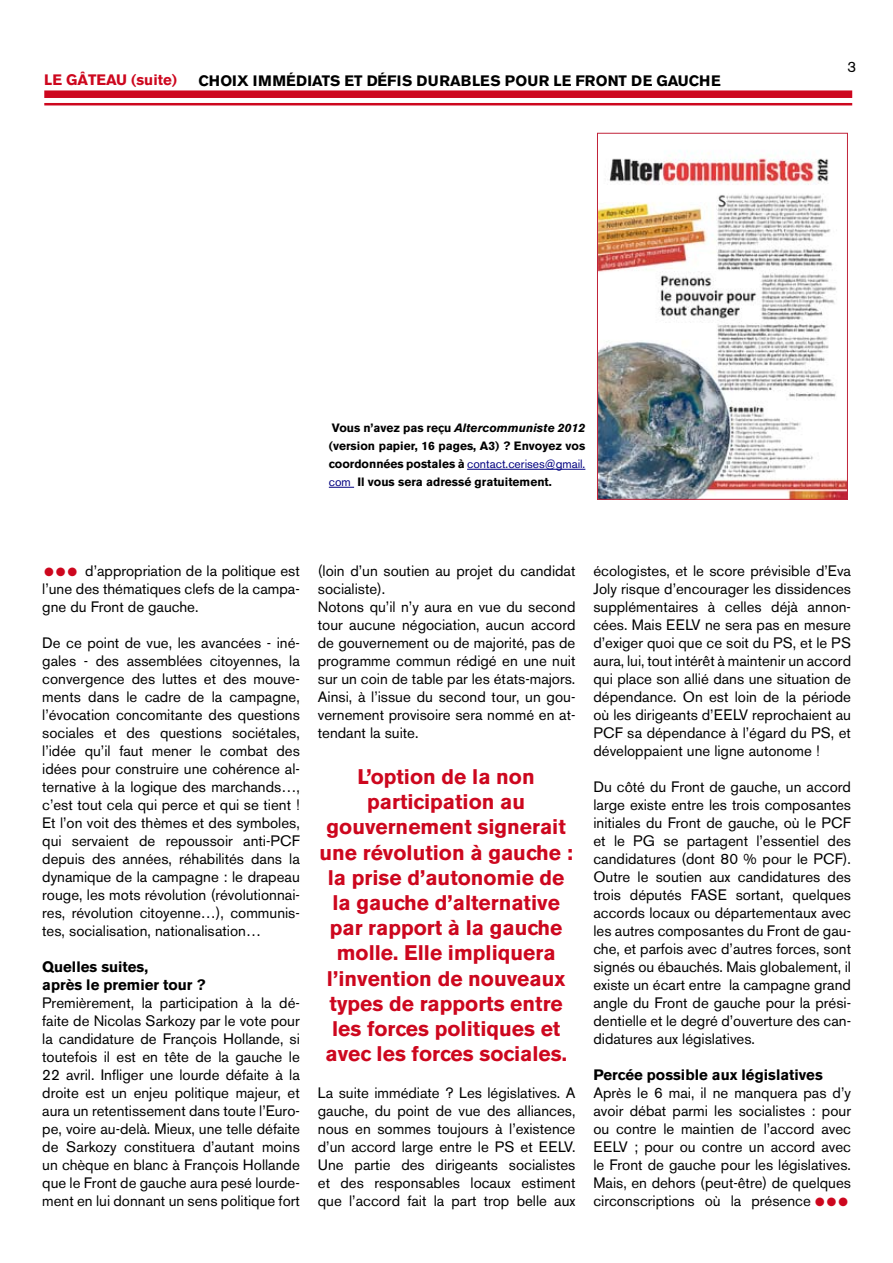
<style>
.page{position:relative;width:893px;height:1263px;background:#fff}
.page>*{position:absolute;margin:0;border:0;box-sizing:border-box;transform-origin:0 0}
.t1{font:700 21px/25.2px "Akzidenz Grotesk BE";color:#cd071e;text-align:center}
.t2{font:15px/18px "Akzidenz Grotesk BE";color:#000;text-align:justify}
.t3{font:700 15px/18px "Akzidenz Grotesk BE";color:#000}
.t4{font:700 15px "Akzidenz Grotesk BE";color:#cd071e}
.t5{font:700 12px/18px "Akzidenz Grotesk BE";color:#000;text-align:justify}
.t6{font:12px "Zapf Dingbats ITC";color:#cd071e}
.s1{font-style:italic}
.s2{font-weight:400;color:#000080}
</style>
<div class="page">
<div style="left:44px;top:90px;width:808px;height:8px;background:#cd071e"></div>
<hr style="left:44px;top:103px;width:808px;height:2px;background:#cd071e">
<img style="left:599px;top:151px;width:247px;height:347px">
<div style="left:597px;top:133px;width:251px;height:367px;border:1px solid #c1233a"></div>
<hr style="left:467px;top:469px;width:118px;height:1px;background:#000080">
<svg style="left:329px;top:487px;width:25px;height:1px"></svg>
<p class="t4" style="left:44px;top:71px;width:134px">Le GÂTEAU (suite)</p>
<p class="t3" style="left:198px;top:72px;width:66px">Choix imm</p>
<p class="t3" style="left:286px;top:72px;width:20px">édiats</p>
<p class="t3" style="left:344px;top:72px;width:84px">et défis durables</p>
<p class="t3" style="left:505px;top:72px;width:163px">pour leFront de gau</p>
<p class="t3" style="left:689px;top:72px;width:32px">che</p>
<p class="t2" style="left:847px;top:58px;width:10px">3</p>
<p class="t5" style="left:329px;top:419px;width:258px">Vous n’avez pas reçu <span class="s1">Altercommuniste 2012 </span>(version papier, 16 pages, A3) ? Envoyez vos coordonnées postales à <span class="s2">contact.cerises@gmail. com</span> Il vous sera adressé gratuitement.</p>
<p class="t2" style="left:42px;top:562px;width:259px;text-indent:43px">d’appropriation de la politique est l’une des thématiques clefs de la campa&shy;gne du Front de gauche.</p>
<p class="t2" style="left:42px;top:634px;width:259px">De ce point de vue, les avancées - iné&shy;gales - des assemblées citoyennes, la convergence des luttes et des mouve&shy;ments dans le cadre de la campagne, l’évocation concomitante des questions sociales et des questions sociétales, l’idée qu’il faut mener le combat des idées pour construire une cohérence al&shy;ternative à la logique des marchands…, c’est tout cela qui perce et qui se tient !<br>Et l’on voit des thèmes et des symboles, qui servaient de repoussoir anti-PCF depuis des années, réhabilités dans la dynamique de la campagne : le drapeau rouge, les mots révolution (révolutionnai&shy;res, révolution citoyenne…), communis&shy;tes, socialisation, nationalisation…</p>
<p class="t3" style="left:42px;top:958px;width:165px">Quelles suites,<br>après le premier tour ?</p>
<p class="t2" style="left:42px;top:994px;width:259px">Premièrement, la participation à la dé&shy;faite de Nicolas Sarkozy par le vote pour la candidature de François Hollande, si toutefois il est en tête de la gauche le 22 avril. Infliger une lourde défaite à la droite est un enjeu politique majeur, et aura un retentissement dans toute l’Euro&shy;pe, voire au-delà. Mieux, une telle défaite de Sarkozy constituera d’autant moins un chèque en blanc à François Hollande que le Front de gauche aura pesé lourde&shy;ment en lui donnant un sens politique fort</p>
<p class="t2" style="left:318px;top:562px;width:259px;text-align:left">(loin d’un soutien au projet du candidat socialiste).<br>Notons qu’il n’y aura en vue du second tour aucune négociation, aucun accord de gouvernement ou de majorité, pas de programme commun rédigé en une nuit sur un coin de table par les états-majors.<br>Ainsi, à l’issue du second tour, un gou&shy;vernement provisoire sera nommé en at&shy;tendant la suite.</p>
<p class="t1" style="left:319px;top:764px;width:255px">L’option de la non participation au gouvernement signerait une révolution à gauche : la prise d’autonomie de la gauche d’alternative par rapport à la gauche molle. Elle impliquera l’invention de nouveaux types de rapports entre les forces politiques et avec les forces sociales.</p>
<p class="t2" style="left:318px;top:1084px;width:259px">La suite immédiate ? Les législatives. A gauche, du point de vue des alliances, nous en sommes toujours à l’existence d’un accord large entre le PS et EELV.<br>Une partie des dirigeants socialistes et des responsables locaux estiment que l’accord fait la part trop belle aux</p>
<p class="t2" style="left:593px;top:562px;width:259px">écologistes, et le score prévisible d’Eva Joly risque d’encourager les dissidences supplémentaires à celles déjà annon&shy;cées. Mais EELV ne sera pas en mesure d’exiger quoi que ce soit du PS, et le PS aura, lui, tout intérêt à maintenir un accord qui place son allié dans une situation de dépendance. On est loin de la période où les dirigeants d’EELV reprochaient au PCF sa dépendance à l’égard du PS, et développaient une ligne autonome !</p>
<p class="t2" style="left:593px;top:778px;width:259px">Du côté du Front de gauche, un accord large existe entre les trois composantes initiales du Front de gauche, où le PCF et le PG se partagent l’essentiel des candidatures (dont 80 % pour le PCF).<br>Outre le soutien aux candidatures des trois députés FASE sortant, quelques accords locaux ou départementaux avec les autres composantes du Front de gau&shy;che, et parfois avec d’autres forces, sont signés ou ébauchés. Mais globalement, il existe un écart entre la campagne grand angle du Front de gauche pour la prési&shy;dentielle et le degré d’ouverture des can&shy;didatures aux législatives.</p>
<p class="t3" style="left:593px;top:1066px;width:231px">Percée possible aux législatives</p>
<p class="t2" style="left:593px;top:1084px;width:259px">Après le 6 mai, il ne manquera pas d’y avoir débat parmi les socialistes : pour ou contre le maintien de l’accord avec EELV ; pour ou contre un accord avec le Front de gauche pour les législatives.<br>Mais, en dehors (peut-être) de quelques circonscriptions où la présence</p>
<p class="t6" style="left:815px;top:1196px;width:34px">● ● ●</p>
</div>
